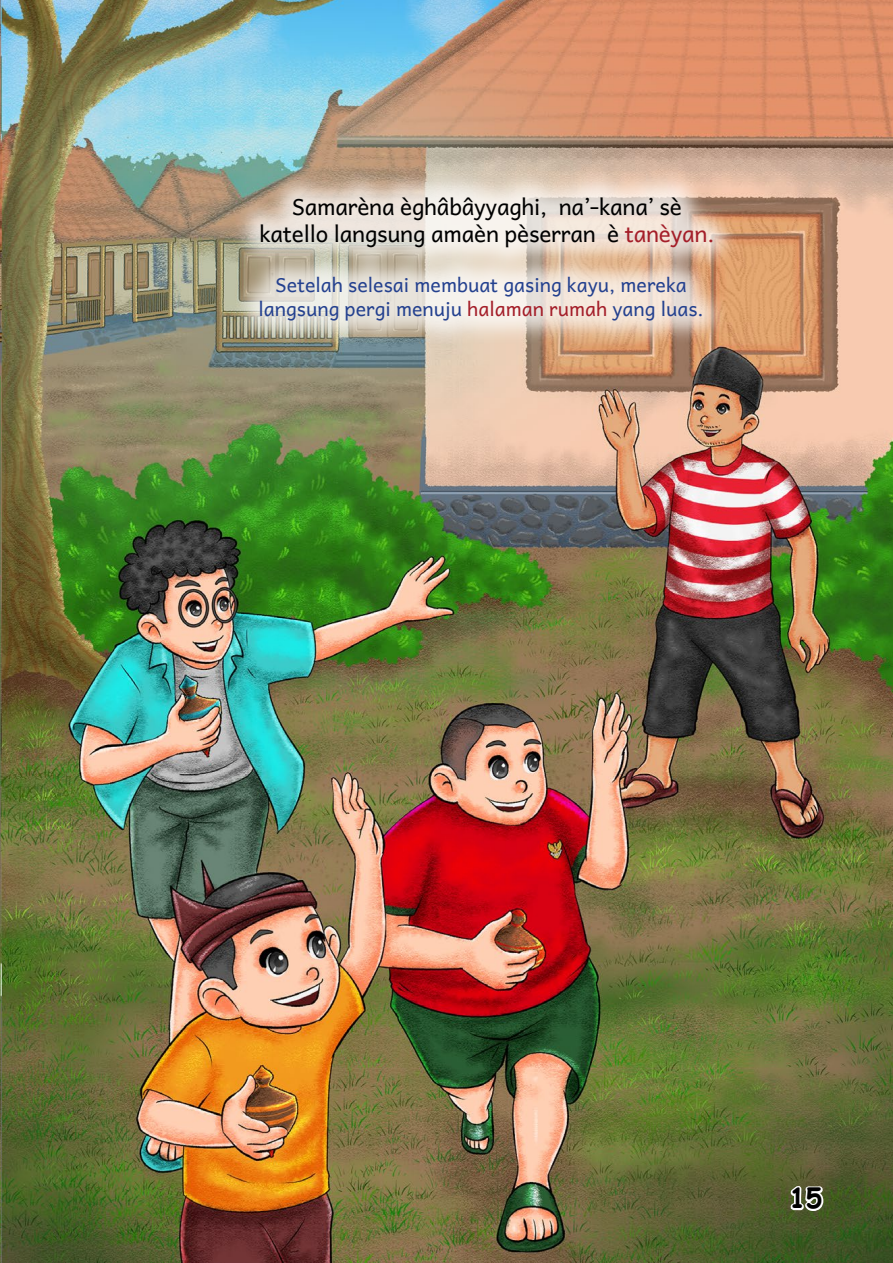
<style>
.page{position:relative;width:893px;height:1263px;background:#fff}
.page>*{position:absolute;margin:0;border:0;box-sizing:border-box;transform-origin:0 0}
.t1{font:700 27px "Comic Sans MS";color:#000}
.t2{font:22.5px/27px "Andika New Basic";letter-spacing:-.01em;color:#000;text-align:center}
.t3{font:19.5px/24px "Andika New Basic";color:#24418f;text-align:center}
.s1{color:#a41e29}
</style>
<div class="page">
<img style="left:0;top:0;width:893px;height:1263px">
<svg style="left:789px;top:1183px;width:36px;height:30px"></svg>
<div style="left:232px;top:169px;width:508px;height:106px;background:#fff;opacity:.75"></div>
<div style="left:232px;top:249px;width:498px;height:100px;background:#fff;opacity:.75"></div>
<p class="t2" style="left:259px;top:190px;width:456px">Samarèna èghâbâyyaghi, na’-kana’ sè katello langsung amaèn pèserran è <span class="s1">tanèyan.</span></p>
<p class="t3" style="left:259px;top:270px;width:447px">Setelah selesai membuat gasing kayu, mereka langsung pergi menuju <span class="s1">halaman rumah</span> yang luas.</p>
<h1 class="t1" style="left:789px;top:1178px;width:34px">15</h1>
</div>
